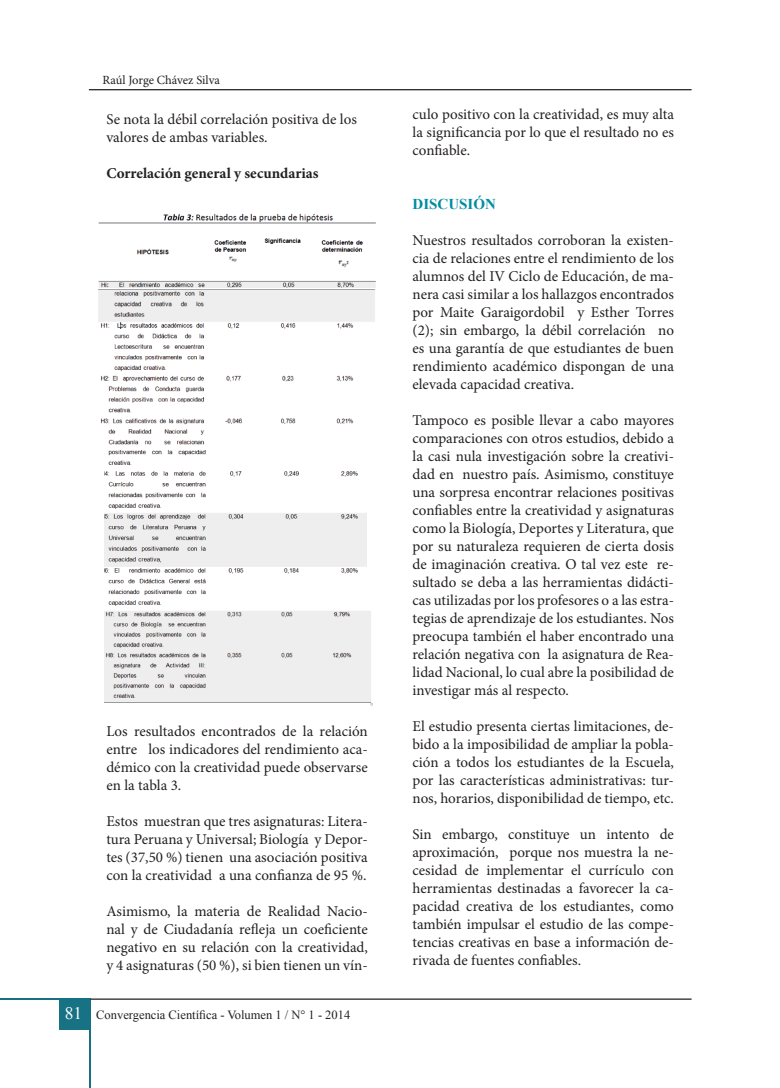
<style>
.page{position:relative;width:780px;height:1088px;background:#fff}
.page>*{position:absolute;margin:0;border:0;box-sizing:border-box;transform-origin:0 0}
.t1{font:15px/18px "Minion Pro";color:#231f20;text-align:justify}
.t2{font:700 15px "Minion Pro";color:#231f20}
.t3{font:700 15px "Times New Roman";color:#008da0}
.t4{font:12.5px "Times New Roman";color:#231f20}
.t5{font:12.5px "Minion Pro";letter-spacing:-.005em;color:#231f20}
.s1{font-size:17.5px;color:#fff}
</style>
<div class="page">
<img style="left:98px;top:213px;width:278px;height:75px">
<img style="left:98px;top:289px;width:278px;height:156px">
<img style="left:105px;top:450px;width:261px;height:156px">
<img style="left:105px;top:611px;width:268px;height:95px">
<div style="left:59px;top:1000px;width:30px;height:30px;background:#177284"></div>
<hr style="left:89px;top:999px;width:1px;height:89px;background:#187085">
<hr style="left:0;top:998px;width:90px;height:2px;background:#187085">
<hr style="left:90px;top:998px;width:601px;height:2px;background:#231f20">
<hr style="left:89px;top:89px;width:602px;height:1px;background:#231f20">
<p class="t5" style="left:102px;top:71px;width:119px">Raúl Jorge Chávez Silva</p>
<p class="t1" style="left:106px;top:111px;width:252px">Se nota la débil correlación positiva de los valores de ambas variables.</p>
<p class="t2" style="left:106px;top:163px;width:214px">Correlación general y secundarias</p>
<p class="t1" style="left:106px;top:723px;width:263px">Los resultados encontrados de la relación entre los indicadores del rendimiento aca&shy;démico con la creatividad puede observarse en la tabla 3.</p>
<p class="t1" style="left:106px;top:813px;width:263px">Estos muestran que tres asignaturas: Litera&shy;tura Peruana y Universal; Biología y Depor&shy;tes (37,50 %) tienen una asociación positiva con la creatividad a una confianza de 95 %.</p>
<p class="t1" style="left:106px;top:903px;width:263px">Asimismo, la materia de Realidad Nacio&shy;nal y de Ciudadanía refleja un coeficiente negativo en su relación con la creatividad, y 4 asignaturas (50 %), si bien tienen un vín-</p>
<p class="t4" style="left:65px;top:1006px;width:287px"><span class="s1">81</span> Convergencia Científica - Volumen 1 / N° 1 - 2014</p>
<p class="t1" style="left:412px;top:105px;width:263px">culo positivo con la creatividad, es muy alta la significancia por lo que el resultado no es confiable.</p>
<p class="t3" style="left:412px;top:194px;width:85px">DISCUSIÓN</p>
<p class="t1" style="left:412px;top:231px;width:263px">Nuestros resultados corroboran la existen&shy;cia de relaciones entre el rendimiento de los alumnos del IV Ciclo de Educación, de ma&shy;nera casi similar a los hallazgos encontrados por Maite Garaigordobil y Esther Torres (2); sin embargo, la débil correlación no es una garantía de que estudiantes de buen rendimiento académico dispongan de una elevada capacidad creativa.</p>
<p class="t1" style="left:412px;top:411px;width:263px">Tampoco es posible llevar a cabo mayores comparaciones con otros estudios, debido a la casi nula investigación sobre la creativi&shy;dad en nuestro país. Asimismo, constituye una sorpresa encontrar relaciones positivas confiables entre la creatividad y asignaturas como la Biología, Deportes y Literatura, que por su naturaleza requieren de cierta dosis de imaginación creativa. O tal vez este re&shy;sultado se deba a las herramientas didácti&shy;cas utilizadas por los profesores o a las estra&shy;tegias de aprendizaje de los estudiantes. Nos preocupa también el haber encontrado una relación negativa con la asignatura de Rea&shy;lidad Nacional, lo cual abre la posibilidad de investigar más al respecto.</p>
<p class="t1" style="left:412px;top:717px;width:263px">El estudio presenta ciertas limitaciones, de&shy;bido a la imposibilidad de ampliar la pobla&shy;ción a todos los estudiantes de la Escuela, por las características administrativas: tur&shy;nos, horarios, disponibilidad de tiempo, etc.</p>
<p class="t1" style="left:412px;top:825px;width:263px">Sin embargo, constituye un intento de aproximación, porque nos muestra la ne&shy;cesidad de implementar el currículo con herramientas destinadas a favorecer la ca&shy;pacidad creativa de los estudiantes, como también impulsar el estudio de las compe&shy;tencias creativas en base a información de&shy;rivada de fuentes confiables.</p>
</div>
